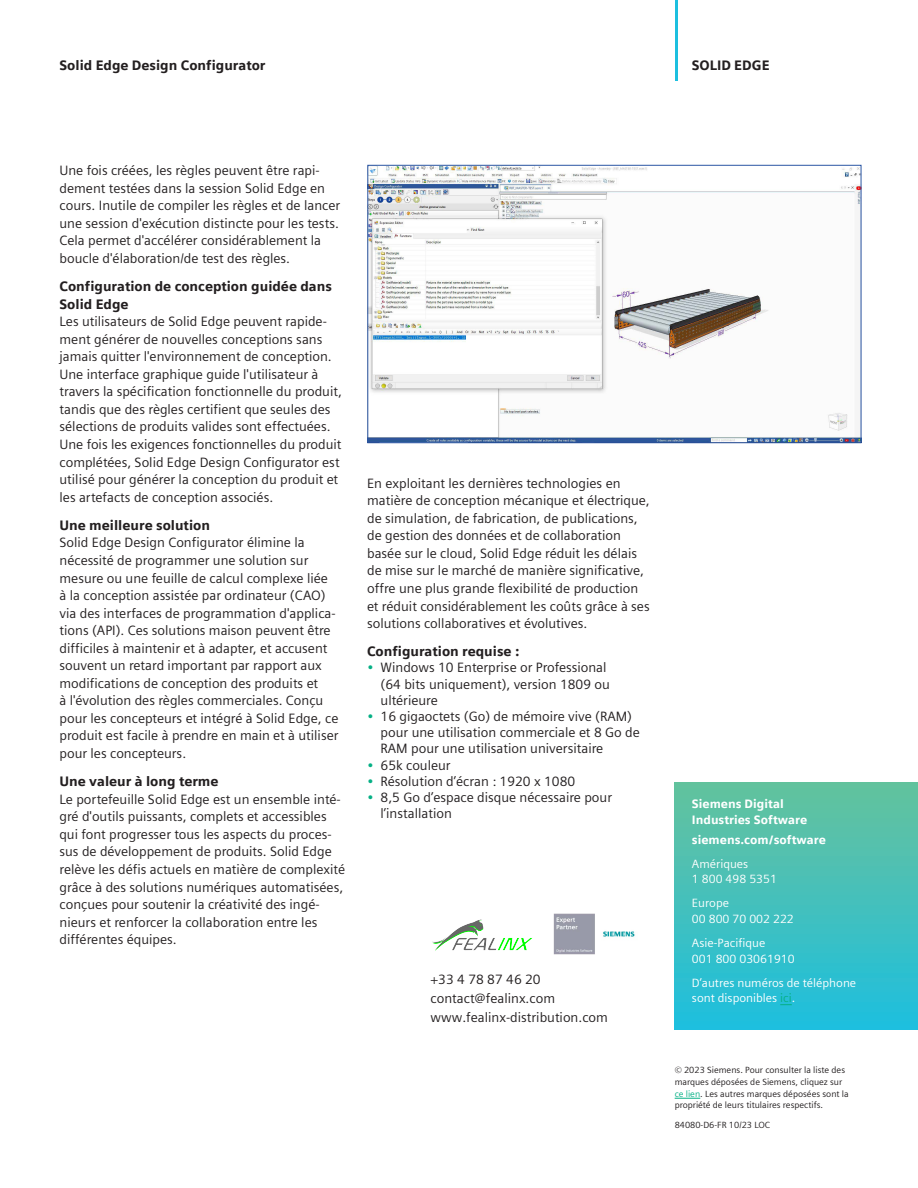
<style>
.page{position:relative;width:918px;height:1188px;background:#fff}
.page>*{position:absolute;margin:0;border:0;box-sizing:border-box;transform-origin:0 0}
.Body_Copy_9pt_5mm{font:13.5px/17.5px "Siemens Sans";color:#231f20}
.Subhead__9pt_5mm{font:900 13.5px/17.5px "Siemens Sans";color:#231f20}
.Contact_Text{font:12px/15.6px "Siemens Sans Global";color:#fff}
.Contact_Heading_Text{font:900 12px/15.6px "Siemens Sans";color:#fff}
.LEGAL_TEXT{font:9px/11.7px "Siemens Sans Global";color:#231f20}
.s1{color:#05b085}
</style>
<div class="page">
<svg style="left:675px;top:1098px;width:25px;height:1px"></svg>
<div style="left:675px;top:782px;width:243px;height:247px;background:linear-gradient(to bottom,#66c29c,#1ebfde)"></div>
<svg style="left:780px;top:1004px;width:12px;height:1px"></svg>
<img style="left:370px;top:167px;width:489px;height:274px">
<div style="left:368px;top:165px;width:493px;height:278px;border:1px solid #2a55a3"></div>
<hr style="left:675px;top:0;width:3px;height:81px;background:#1cbfdf">
<img style="left:432px;top:919px;width:100px;height:32px">
<img style="left:553px;top:913px;width:82px;height:42px">
<p class="Subhead__9pt_5mm" style="left:60px;top:56px;width:207px">Solid Edge Design Configurator</p>
<p class="Subhead__9pt_5mm" style="left:692px;top:56px;width:79px">SOLID EDGE</p>
<p class="Body_Copy_9pt_5mm" style="left:60px;top:161px;width:282px">Une fois créées, les règles peuvent être rapi&shy;dement testées dans la session Solid Edge en cours. Inutile de compiler les règles et de lancer une session d'exécution distincte pour les tests.<br>Cela permet d'accélérer considérablement la boucle d'élaboration/de test des règles.</p>
<p class="Subhead__9pt_5mm" style="left:60px;top:277px;width:274px">Configuration de conception guidée dans<br>Solid Edge</p>
<p class="Body_Copy_9pt_5mm" style="left:60px;top:312px;width:284px">Les utilisateurs de Solid Edge peuvent rapide&shy;ment générer de nouvelles conceptions sans jamais quitter l'environnement de conception.<br>Une interface graphique guide l'utilisateur à travers la spécification fonctionnelle du produit, tandis que des règles certifient que seules des sélections de produits valides sont effectuées.<br>Une fois les exigences fonctionnelles du produit complétées, Solid Edge Design Configurator est utilisé pour générer la conception du produit et les artefacts de conception associés.</p>
<p class="Subhead__9pt_5mm" style="left:60px;top:516px;width:152px">Une meilleure solution</p>
<p class="Body_Copy_9pt_5mm" style="left:60px;top:533px;width:281px">Solid Edge Design Configurator élimine la nécessité de programmer une solution sur mesure ou une feuille de calcul complexe liée<br>à la conception assistée par ordinateur (CAO) via des interfaces de programmation d'applica&shy;tions (API). Ces solutions maison peuvent être difficiles à maintenir et à adapter, et accusent souvent un retard important par rapport aux modifications de conception des produits et<br>à l'évolution des règles commerciales. Conçu pour les concepteurs et intégré à Solid Edge, ce produit est facile à prendre en main et à utiliser pour les concepteurs.</p>
<p class="Subhead__9pt_5mm" style="left:60px;top:772px;width:161px">Une valeur à long terme</p>
<p class="Body_Copy_9pt_5mm" style="left:60px;top:789px;width:287px">Le portefeuille Solid Edge est un ensemble inté&shy;gré d'outils puissants, complets et accessibles qui font progresser tous les aspects du proces&shy;sus de développement de produits. Solid Edge relève les défis actuels en matière de complexité grâce à des solutions numériques automatisées, conçues pour soutenir la créativité des ingé&shy;nieurs et renforcer la collaboration entre les différentes équipes.</p>
<p class="Body_Copy_9pt_5mm" style="left:367px;top:473px;width:284px">En exploitant les dernières technologies en matière de conception mécanique et électrique, de simulation, de fabrication, de publications, de gestion des données et de collaboration basée sur le cloud, Solid Edge réduit les délais de mise sur le marché de manière significative, offre une plus grande flexibilité de production et réduit considérablement les coûts grâce à ses solutions collaboratives et évolutives.</p>
<p class="Subhead__9pt_5mm" style="left:367px;top:642px;width:154px">Configuration requise :</p>
<p class="Body_Copy_9pt_5mm" style="left:381px;top:659px;width:231px;line-height:16.2px;text-indent:-14px"><span class="s1">•</span> Windows 10 Enterprise or Professional (64 bits uniquement), version 1809 ou ultérieure</p>
<p class="Body_Copy_9pt_5mm" style="left:381px;top:707px;width:261px;line-height:16.2px;text-indent:-14px"><span class="s1">•</span> 16 gigaoctets (Go) de mémoire vive (RAM) pour une utilisation commerciale et 8 Go de<br>RAM pour une utilisation universitaire</p>
<p class="Body_Copy_9pt_5mm" style="left:367px;top:755px;width:85px"><span class="s1">•</span> 65k couleur</p>
<p class="Body_Copy_9pt_5mm" style="left:367px;top:772px;width:210px"><span class="s1">•</span> Résolution d’écran : 1920 x 1080</p>
<p class="Body_Copy_9pt_5mm" style="left:381px;top:788px;width:233px;line-height:16.2px;text-indent:-14px"><span class="s1">•</span> 8,5 Go d’espace disque nécessaire pour l’installation</p>
<p class="Body_Copy_9pt_5mm" style="left:431px;top:969px;width:179px;line-height:18.9px">+33 4 78 87 46 20 contact@fealinx.com www.fealinx-distribution.com</p>
<p class="Contact_Heading_Text" style="left:692px;top:796px;width:117px">Siemens Digital<br>Industries Software</p>
<p class="Contact_Heading_Text" style="left:692px;top:831px;width:136px">siemens.com/software</p>
<p class="Contact_Text" style="left:692px;top:856px;width:87px">Amériques<br>1 800 498 5351</p>
<p class="Contact_Text" style="left:692px;top:896px;width:103px">Europe<br>00 800 70 002 222</p>
<p class="Contact_Text" style="left:692px;top:935px;width:104px">Asie-Pacifique<br>001 800 03061910</p>
<p class="Contact_Text" style="left:692px;top:975px;width:166px">D’autres numéros de téléphone sont disponibles <span class="s1">ici</span>.</p>
<p class="LEGAL_TEXT" style="left:675px;top:1064px;width:176px">© 2023 Siemens. Pour consulter la liste des marques déposées de Siemens, cliquez sur <span class="s1">ce lien</span>. Les autres marques déposées sont la propriété de leurs titulaires respectifs.</p>
<p class="LEGAL_TEXT" style="left:675px;top:1120px;width:97px">84080-D6-FR 10/23 LOC</p>
</div>
